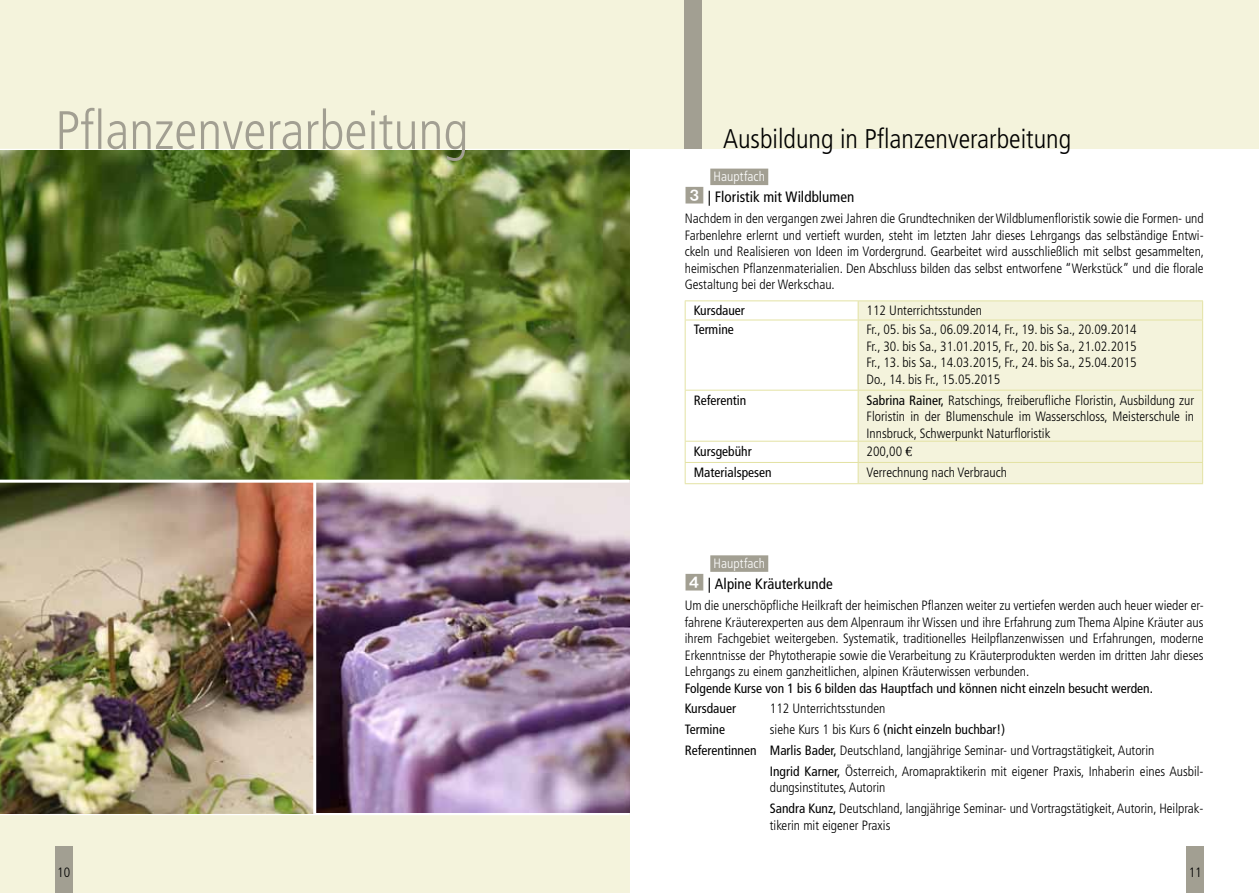
<style>
.page{position:relative;width:1259px;height:893px;background:#fff}
.page>*{position:absolute;margin:0;border:0;box-sizing:border-box;transform-origin:0 0}
.t1{font:300 condensed 54px "Frutiger";color:#a29f92}
.t2{font:300 condensed 27px "Frutiger";color:#000}
.t3{font:condensed 15px "Frutiger";letter-spacing:.005em;color:#000}
.t4{font:300 condensed 13.5px/16.5px "Frutiger";color:#000;text-align:justify}
.t5{font:condensed 13.5px/20px "Frutiger";color:#000}
.t6{font:300 condensed 13.5px "Frutiger";letter-spacing:.005em;color:#fff}
.s1{font-weight:400}
.s2{font-family:"Euro Serif";font-weight:400;font-stretch:normal}
.s3{font-weight:300}
</style>
<div class="page">
<div style="left:0;top:0;width:629px;height:893px;background:#f4f3dc"></div>
<div style="left:1186px;top:846px;width:17px;height:47px;background:#a29f92"></div>
<div style="left:629px;top:0;width:630px;height:149px;background:#f4f3dc"></div>
<div style="left:685px;top:0;width:17px;height:149px;background:#a29f92"></div>
<div style="left:55px;top:846px;width:17px;height:47px;background:#a29f92"></div>
<hr style="left:0;top:149px;width:629px;height:3px;background:#fff">
<hr style="left:0;top:812px;width:629px;height:3px;background:#fff">
<div style="left:710px;top:169px;width:58px;height:16px;background:#a29f92"></div>
<div style="left:858px;top:301px;width:344px;height:182px;background:#f4f3dc"></div>
<hr style="left:685px;top:300px;width:173px;height:1px;background:#e3e2a3">
<svg style="left:685px;top:301px;width:1px;height:19px"></svg>
<hr style="left:858px;top:300px;width:345px;height:1px;background:#e3e2a3">
<svg style="left:857px;top:301px;width:1px;height:19px"></svg>
<svg style="left:1202px;top:301px;width:1px;height:19px"></svg>
<hr style="left:685px;top:320px;width:173px;height:1px;background:#e3e2a3">
<hr style="left:685px;top:320px;width:1px;height:70px;background:#e3e2a3">
<hr style="left:858px;top:320px;width:345px;height:1px;background:#e3e2a3">
<hr style="left:857px;top:320px;width:1px;height:70px;background:#e3e2a3">
<hr style="left:1202px;top:320px;width:1px;height:70px;background:#e3e2a3">
<hr style="left:685px;top:390px;width:173px;height:1px;background:#e3e2a3">
<hr style="left:685px;top:391px;width:1px;height:50px;background:#e3e2a3">
<hr style="left:858px;top:390px;width:345px;height:1px;background:#e3e2a3">
<hr style="left:857px;top:391px;width:1px;height:50px;background:#e3e2a3">
<hr style="left:1202px;top:391px;width:1px;height:50px;background:#e3e2a3">
<hr style="left:685px;top:441px;width:173px;height:1px;background:#e3e2a3">
<hr style="left:858px;top:441px;width:345px;height:1px;background:#e3e2a3">
<hr style="left:685px;top:462px;width:173px;height:1px;background:#e3e2a3">
<svg style="left:685px;top:442px;width:1px;height:41px"></svg>
<hr style="left:858px;top:462px;width:345px;height:1px;background:#e3e2a3">
<svg style="left:857px;top:442px;width:1px;height:41px"></svg>
<svg style="left:1202px;top:442px;width:1px;height:41px"></svg>
<hr style="left:685px;top:483px;width:173px;height:1px;background:#e3e2a3">
<hr style="left:858px;top:483px;width:345px;height:1px;background:#e3e2a3">
<div style="left:710px;top:555px;width:58px;height:17px;background:#a29f92"></div>
<img style="left:0;top:150px;width:629px;height:663px">
<hr style="left:0;top:480px;width:629px;height:3px;background:#fff">
<hr style="left:313px;top:481px;width:3px;height:333px;background:#fff">
<h1 class="t1" style="left:55px;top:100px;width:415px">Pflanzenverarbeitung</h1>
<p class="t4" style="left:57px;top:864px;width:14px">10</p>
<h2 class="t2" style="left:723px;top:123px;width:350px">Ausbildung in Pflanzenverarbeitung</h2>
<p class="t6" style="left:713px;top:169px;width:53px">Hauptfach</p>
<p class="t3" style="left:708px;top:188px;width:148px">| Floristik mit Wildblumen</p>
<p class="t4" style="left:685px;top:211px;width:521px">Nachdem in den vergangen zwei Jahren die Grundtechniken der Wildblumenfloristik sowie die Formen- und Farbenlehre erlernt und vertieft wurden, steht im letzten Jahr dieses Lehrgangs das selbständige Entwi&shy;ckeln und Realisieren von Ideen im Vordergrund. Gearbeitet wird ausschließlich mit selbst gesammelten, heimischen Pflanzenmaterialien. Den Abschluss bilden das selbst entworfene “Werkstück” und die florale Gestaltung bei der Werkschau.</p>
<p class="t5" style="left:693px;top:301px;width:53px">Kursdauer</p>
<p class="t4" style="left:866px;top:302px;width:117px">112 Unterrichtsstunden</p>
<p class="t5" style="left:693px;top:320px;width:42px">Termine</p>
<p class="t4" style="left:866px;top:322px;width:271px">Fr., 05. bis Sa., 06.09.2014, Fr., 19. bis Sa., 20.09.2014<br>Fr., 30. bis Sa., 31.01.2015, Fr., 20. bis Sa., 21.02.2015<br>Fr., 13. bis Sa., 14.03.2015, Fr., 24. bis Sa., 25.04.2015<br>Do., 14. bis Fr., 15.05.2015</p>
<p class="t5" style="left:693px;top:390px;width:54px">Referentin</p>
<p class="t4" style="left:866px;top:392px;width:329px"><span class="s1">Sabrina Rainer,</span> Ratschings, freiberufliche Floristin, Ausbildung zur Floristin in der Blumenschule im Wasserschloss, Meisterschule in Innsbruck, Schwerpunkt Naturfloristik</p>
<p class="t5" style="left:693px;top:441px;width:59px">Kursgebühr</p>
<p class="t4" style="left:866px;top:443px;width:47px">200,00 <span class="s2">€</span></p>
<p class="t5" style="left:693px;top:462px;width:79px">Materialspesen</p>
<p class="t4" style="left:866px;top:464px;width:142px">Verrechnung nach Verbrauch</p>
<p class="t6" style="left:713px;top:556px;width:53px">Hauptfach</p>
<p class="t3" style="left:708px;top:575px;width:126px">| Alpine Kräuterkunde</p>
<p class="t4" style="left:685px;top:597px;width:520px">Um die unerschöpfliche Heilkraft der heimischen Pflanzen weiter zu vertiefen werden auch heuer wieder er&shy;fahrene Kräuterexperten aus dem Alpenraum ihr Wissen und ihre Erfahrung zum Thema Alpine Kräuter aus ihrem Fachgebiet weitergeben. Systematik, traditionelles Heilpflanzenwissen und Erfahrungen, moderne Erkenntnisse der Phytotherapie sowie die Verarbeitung zu Kräuterprodukten werden im dritten Jahr dieses Lehrgangs zu einem ganzheitlichen, alpinen Kräuterwissen verbunden.</p>
<p class="t5" style="left:685px;top:678px;width:470px">Folgende Kurse von 1 bis 6 bilden das Hauptfach und können nicht einzeln besucht werden.<br>Kursdauer</p>
<p class="t4" style="left:770px;top:700px;width:117px">112 Unterrichtsstunden</p>
<p class="t5" style="left:685px;top:719px;width:42px">Termine</p>
<p class="t5" style="left:770px;top:719px;width:237px"><span class="s3">siehe Kurs 1 bis Kurs 6</span> (nicht einzeln buchbar!)</p>
<p class="t4" style="left:685px;top:742px;width:471px"><span class="s1">Referentinnen Marlis Bader,</span> Deutschland, langjährige Seminar- und Vortragstätigkeit, Autorin</p>
<p class="t4" style="left:770px;top:763px;width:435px"><span class="s1">Ingrid Karner,</span> Österreich, Aromapraktikerin mit eigener Praxis, Inhaberin eines Ausbil-</p>
<p class="t4" style="left:770px;top:777px;width:435px;line-height:21px">dungsinstitutes, Autorin<br><span class="s1">Sandra Kunz,</span> Deutschland, langjährige Seminar- und Vortragstätigkeit, Autorin, Heilprak-</p>
<p class="t4" style="left:770px;top:817px;width:122px">tikerin mit eigener Praxis</p>
<p class="t4" style="left:1188px;top:864px;width:14px">11</p>
</div>
